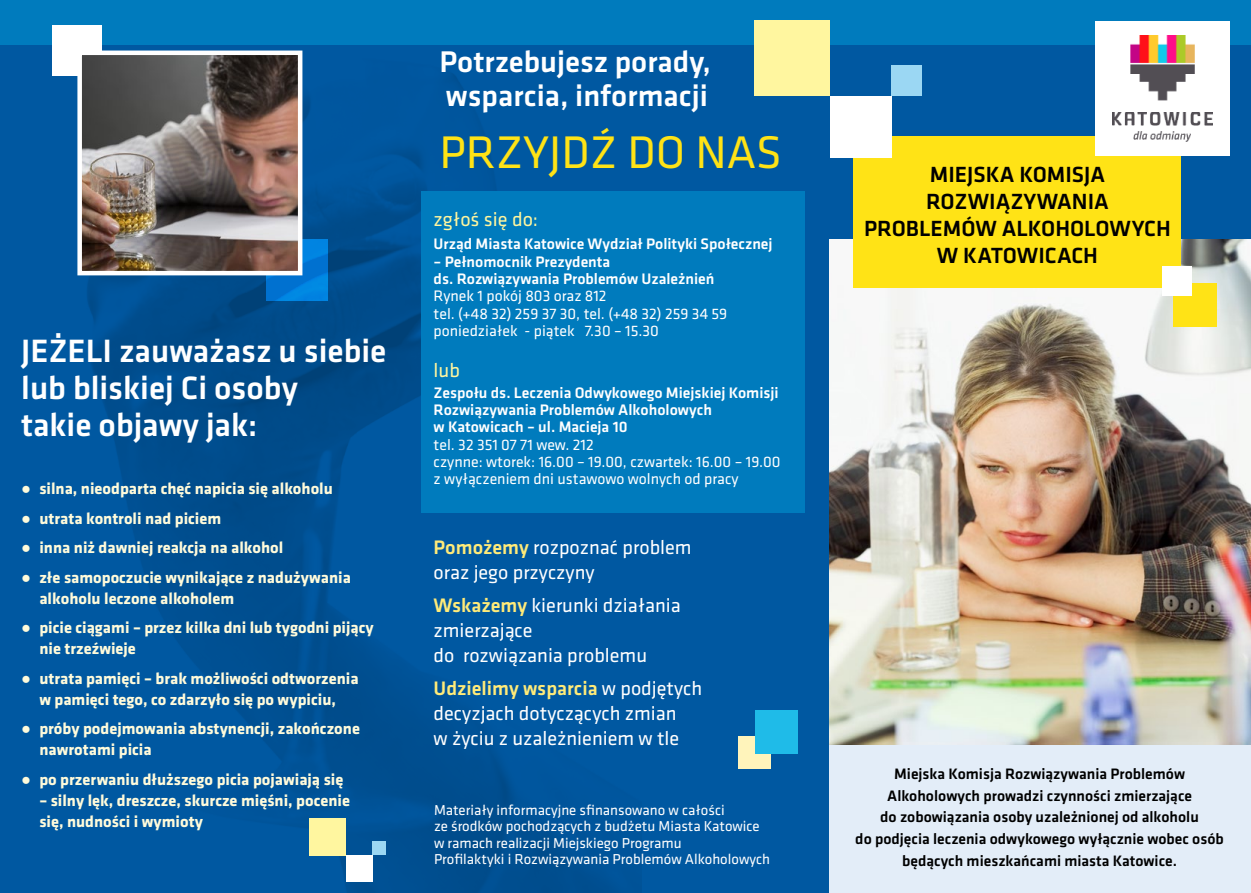
<style>
.page{position:relative;width:1251px;height:893px;background:#fff}
.page>*{position:absolute;margin:0;border:0;box-sizing:border-box;transform-origin:0 0}
.t1{font:47.4px "Klavika";color:#ffe316}
.t2{font:500 33.45px/37px "Klavika";color:#fff}
.t3{font:500 31.05px/34px "Klavika";color:#fff}
.t4{font:500 22.8px/26.8px "Klavika";color:#000;text-align:center}
.t5{font:20.4px "Klavika";color:#fff69f}
.t6{font:20.25px/24.9px "Klavika";color:#fff}
.t7{font:700 16.5px/21px "Klavika";color:#fffbdb}
.t8{font:500 15.75px/17.4px "Klavika";color:#fff}
.t9{font:15.75px/17.4px "Klavika";color:#fff}
.t10{font:500 15.6px/21.8px "Klavika";color:#000;text-align:center}
.t11{font:14.85px/16.4px "Klavika";color:#fff}
.s1{font-family:"Arial";font-weight:400}
.s2{font-weight:500;color:#ffeb79}
</style>
<div class="page">
<div style="left:0;top:0;width:1250px;height:893px;background:#0058a1"></div>
<div style="left:0;top:0;width:1250px;height:45px;background:#007bbd"></div>
<img style="left:77px;top:50px;width:564px;height:843px">
<div style="left:829px;top:733px;width:421px;height:160px;background:#e3edf8"></div>
<img style="left:829px;top:239px;width:421px;height:505px">
<div style="left:853px;top:136px;width:327px;height:152px;background:#ffe316"></div>
<div style="left:1173px;top:283px;width:43px;height:43px;background:#ffe316"></div>
<div style="left:1161px;top:266px;width:30px;height:30px;background:#fff"></div>
<div style="left:1094px;top:21px;width:135px;height:135px;background:#fff"></div>
<img style="left:1112px;top:36px;width:99px;height:106px">
<div style="left:829px;top:96px;width:62px;height:61px;background:#fff"></div>
<div style="left:891px;top:65px;width:30px;height:31px;background:#9bd7f3"></div>
<div style="left:754px;top:20px;width:75px;height:76px;background:#fff69f"></div>
<div style="left:421px;top:191px;width:383px;height:321px;background:#007bbd"></div>
<div style="left:346px;top:855px;width:26px;height:27px;background:#fff"></div>
<div style="left:372px;top:842px;width:13px;height:13px;background:#9bd7f3"></div>
<div style="left:309px;top:818px;width:37px;height:37px;background:#fff69f"></div>
<div style="left:52px;top:25px;width:50px;height:51px;background:#fff"></div>
<svg style="left:266px;top:239px;width:61px;height:62px;background:#037dda"></svg>
<img style="left:83px;top:57px;width:213px;height:212px">
<div style="left:77px;top:51px;width:225px;height:224px;border:5px solid #fff"></div>
<div style="left:738px;top:736px;width:32px;height:32px;background:#fff4bb"></div>
<div style="left:754px;top:710px;width:43px;height:43px;background:#1fbbe8"></div>
<h2 class="t2" style="left:21px;top:333px;width:366px">JEŻELI zauważasz u siebie lub bliskiej Ci osoby<br>takie objawy jak:</h2>
<p class="t7" style="left:21px;top:479px;width:313px"><span class="s1">●</span> silna, nieodparta chęć napicia się alkoholu</p>
<p class="t7" style="left:21px;top:508px;width:201px"><span class="s1">●</span> utrata kontroli nad piciem</p>
<p class="t7" style="left:21px;top:538px;width:263px"><span class="s1">●</span> inna niż dawniej reakcja na alkohol</p>
<p class="t7" style="left:39px;top:567px;width:313px;text-indent:-18px"><span class="s1">●</span> złe samopoczucie wynikające z nadużywania alkoholu leczone alkoholem</p>
<p class="t7" style="left:39px;top:618px;width:336px;text-indent:-18px"><span class="s1">●</span> picie ciągami – przez kilka dni lub tygodni pijący nie trzeźwieje</p>
<p class="t7" style="left:21px;top:668px;width:339px;text-align:center"><span class="s1">●</span> utrata pamięci – brak możliwości odtworzenia w pamięci tego, co zdarzyło się po wypiciu,</p>
<p class="t7" style="left:39px;top:719px;width:322px;text-indent:-18px"><span class="s1">●</span> próby podejmowania abstynencji, zakończone nawrotami picia</p>
<p class="t7" style="left:21px;top:769px;width:323px"><span class="s1">●</span> po przerwaniu dłuższego picia pojawiają się</p>
<p class="t7" style="left:39px;top:790px;width:312px">– silny lęk, dreszcze, skurcze mięśni, pocenie się, nudności i wymioty</p>
<h3 class="t3" style="left:439px;top:45px;width:273px">Potrzebujesz porady, wsparcia, informacji</h3>
<h1 class="t1" style="left:439px;top:127px;width:344px">PRZYJDŹ DO NAS</h1>
<p class="t5" style="left:433px;top:208px;width:106px">zgłoś się do:</p>
<p class="t8" style="left:433px;top:236px;width:340px">Urząd Miasta Katowice Wydział Polityki Społecznej</p>
<p class="t8" style="left:433px;top:253px;width:282px">– Pełnomocnik Prezydenta<br>ds. Rozwiązywania Problemów Uzależnień</p>
<p class="t9" style="left:433px;top:288px;width:295px">Rynek 1 pokój 803 oraz 812<br>tel. (+48 32) 259 37 30, tel. (+48 32) 259 34 59 poniedziałek - piątek 7.30 – 15.30</p>
<p class="t5" style="left:433px;top:359px;width:28px">lub</p>
<p class="t8" style="left:433px;top:384px;width:346px">Zespołu ds. Leczenia Odwykowego Miejskiej Komisji<br>Rozwiązywania Problemów Alkoholowych<br>w Katowicach – ul. Macieja 10</p>
<p class="t9" style="left:433px;top:436px;width:348px">tel. 32 351 07 71 wew. 212<br>czynne: wtorek: 16.00 – 19.00, czwartek: 16.00 – 19.00 z wyłączeniem dni ustawowo wolnych od pracy</p>
<p class="t6" style="left:433px;top:535px;width:259px"><span class="s2">Pomożemy</span> rozpoznać problem oraz jego przyczyny</p>
<p class="t6" style="left:433px;top:593px;width:249px"><span class="s2">Wskażemy</span> kierunki działania zmierzające<br>do rozwiązania problemu</p>
<p class="t6" style="left:433px;top:676px;width:270px"><span class="s2">Udzielimy wsparcia</span> w podjętych decyzjach dotyczących zmian<br>w życiu z uzależnieniem w tle</p>
<p class="t11" style="left:434px;top:802px;width:337px">Materiały informacyjne sfinansowano w całości<br>ze środków pochodzących z budżetu Miasta Katowice w ramach realizacji Miejskiego Programu<br>Profilaktyki i Rozwiązywania Problemów Alkoholowych</p>
<h3 class="t4" style="left:863px;top:162px;width:308px">MIEJSKA KOMISJA<br>ROZWIĄZYWANIA<br>PROBLEMÓW ALKOHOLOWYCH<br>W KATOWICACH</h3>
<p class="t10" style="left:855px;top:763px;width:370px">Miejska Komisja Rozwiązywania Problemów Alkoholowych prowadzi czynności zmierzające<br>do zobowiązania osoby uzależnionej od alkoholu<br>do podjęcia leczenia odwykowego wyłącznie wobec osób będących mieszkańcami miasta Katowice.</p>
</div>
